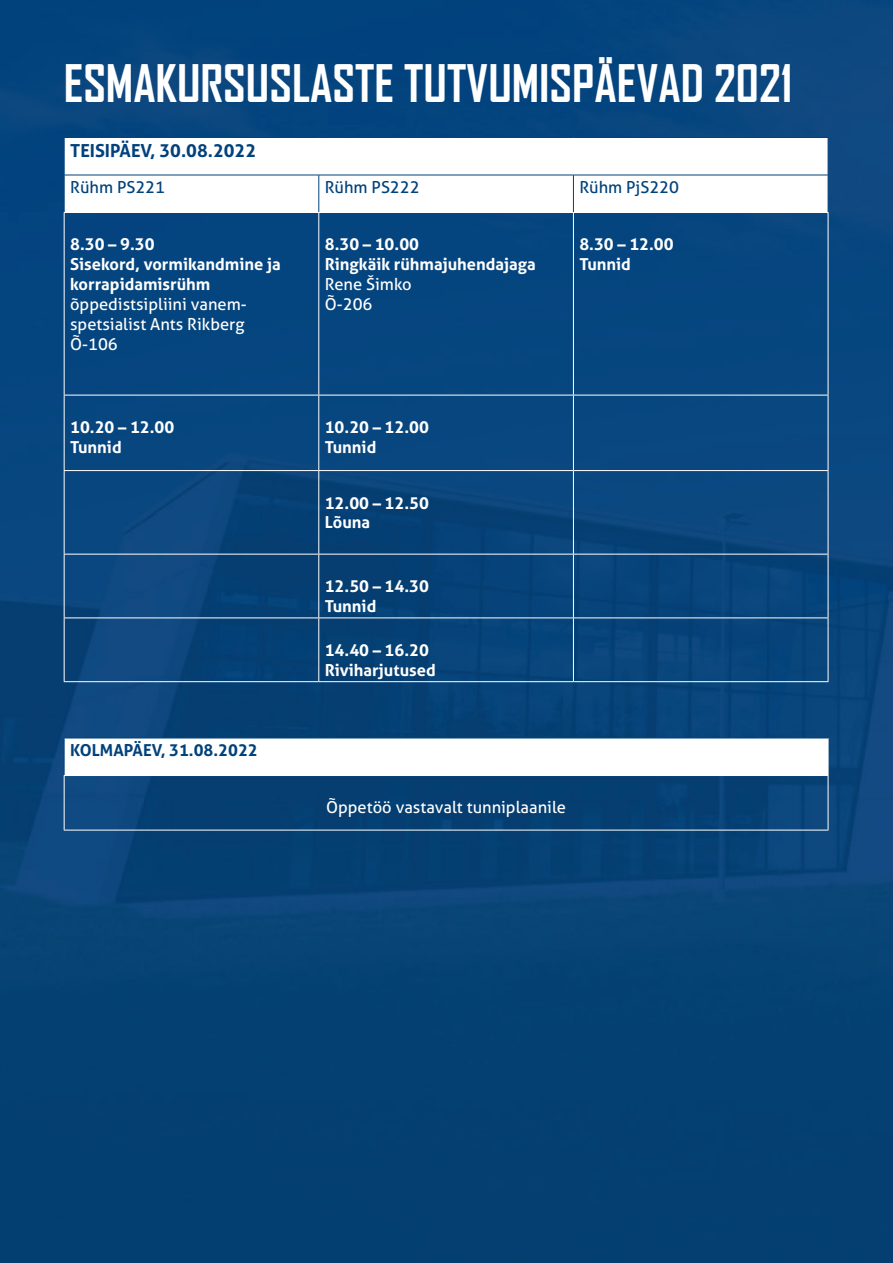
<style>
.page{position:relative;width:893px;height:1263px;background:#fff}
.page>*{position:absolute;margin:0;border:0;box-sizing:border-box;transform-origin:0 0}
.t1{font:700 49.5px "Agency FB";color:#fff}
.t2{font:700 18px "Aller";color:#01427c}
.t3{font:700 16.5px/19.8px "Aller";color:#fff}
.t4{font:16.5px/19.8px "Aller";color:#fff}
.t5{font:16.5px "Aller";color:#01427c}
.t6{font:700 16.5px "Aller";color:#01427c}
</style>
<div class="page">
<img style="left:0;top:0;width:893px;height:1263px">
<svg style="left:65px;top:138px;width:763px;height:74px"></svg>
<hr style="left:64px;top:137px;width:255px;height:1px;background:#01427c">
<hr style="left:64px;top:138px;width:1px;height:37px;background:#01427c">
<hr style="left:319px;top:137px;width:254px;height:1px;background:#01427c">
<hr style="left:573px;top:137px;width:255px;height:1px;background:#01427c">
<hr style="left:828px;top:138px;width:1px;height:37px;background:#01427c">
<hr style="left:64px;top:175px;width:255px;height:1px;background:#01427c">
<hr style="left:64px;top:175px;width:1px;height:37px;background:#01427c">
<hr style="left:319px;top:175px;width:254px;height:1px;background:#01427c">
<hr style="left:319px;top:175px;width:1px;height:37px;background:#01427c">
<hr style="left:573px;top:175px;width:255px;height:1px;background:#01427c">
<hr style="left:573px;top:175px;width:1px;height:37px;background:#01427c">
<hr style="left:828px;top:175px;width:1px;height:37px;background:#01427c">
<hr style="left:64px;top:212px;width:255px;height:1px;background:#fff">
<hr style="left:64px;top:213px;width:1px;height:182px;background:#fff">
<hr style="left:319px;top:212px;width:254px;height:1px;background:#fff">
<hr style="left:318px;top:213px;width:1px;height:182px;background:#fff">
<hr style="left:573px;top:212px;width:255px;height:1px;background:#fff">
<hr style="left:573px;top:213px;width:1px;height:182px;background:#fff">
<hr style="left:828px;top:213px;width:1px;height:182px;background:#fff">
<hr style="left:64px;top:395px;width:255px;height:1px;background:#fff">
<hr style="left:64px;top:395px;width:1px;height:75px;background:#fff">
<hr style="left:319px;top:395px;width:254px;height:1px;background:#fff">
<hr style="left:318px;top:395px;width:1px;height:75px;background:#fff">
<hr style="left:573px;top:395px;width:255px;height:1px;background:#fff">
<hr style="left:573px;top:395px;width:1px;height:75px;background:#fff">
<hr style="left:828px;top:395px;width:1px;height:75px;background:#fff">
<hr style="left:64px;top:470px;width:255px;height:1px;background:#fff">
<hr style="left:64px;top:471px;width:1px;height:83px;background:#fff">
<hr style="left:319px;top:470px;width:254px;height:1px;background:#fff">
<hr style="left:318px;top:471px;width:1px;height:83px;background:#fff">
<hr style="left:573px;top:470px;width:255px;height:1px;background:#fff">
<hr style="left:573px;top:471px;width:1px;height:83px;background:#fff">
<hr style="left:828px;top:471px;width:1px;height:83px;background:#fff">
<hr style="left:64px;top:554px;width:255px;height:1px;background:#fff">
<hr style="left:64px;top:554px;width:1px;height:63px;background:#fff">
<hr style="left:319px;top:554px;width:254px;height:1px;background:#fff">
<hr style="left:318px;top:554px;width:1px;height:63px;background:#fff">
<hr style="left:573px;top:554px;width:255px;height:1px;background:#fff">
<hr style="left:573px;top:554px;width:1px;height:63px;background:#fff">
<hr style="left:828px;top:554px;width:1px;height:63px;background:#fff">
<hr style="left:64px;top:617px;width:255px;height:1px;background:#fff">
<hr style="left:64px;top:618px;width:1px;height:63px;background:#fff">
<hr style="left:319px;top:617px;width:254px;height:1px;background:#fff">
<hr style="left:318px;top:618px;width:1px;height:63px;background:#fff">
<hr style="left:573px;top:617px;width:255px;height:1px;background:#fff">
<hr style="left:573px;top:618px;width:1px;height:63px;background:#fff">
<hr style="left:828px;top:618px;width:1px;height:63px;background:#fff">
<hr style="left:64px;top:681px;width:255px;height:1px;background:#fff">
<hr style="left:319px;top:681px;width:254px;height:1px;background:#fff">
<hr style="left:573px;top:681px;width:255px;height:1px;background:#fff">
<div style="left:64px;top:738px;width:764px;height:37px;background:#fff"></div>
<hr style="left:828px;top:738px;width:1px;height:37px;background:#fff">
<hr style="left:64px;top:738px;width:764px;height:1px;background:#01427c">
<hr style="left:64px;top:738px;width:1px;height:37px;background:#01427c">
<hr style="left:64px;top:775px;width:764px;height:1px;background:#fff">
<hr style="left:64px;top:776px;width:1px;height:54px;background:#fff">
<hr style="left:828px;top:776px;width:1px;height:54px;background:#fff">
<hr style="left:64px;top:830px;width:764px;height:1px;background:#fff">
<h1 class="t1" style="left:64px;top:52px;width:730px">ESMAKURSUSLASTE TUTVUMISPÄEVAD 2021</h1>
<p class="t2" style="left:70px;top:139px;width:188px">TEISIPÄEV, 30.08.2022</p>
<p class="t5" style="left:70px;top:177px;width:96px">Rühm PS221</p>
<p class="t5" style="left:325px;top:177px;width:96px">Rühm PS222</p>
<p class="t5" style="left:579px;top:177px;width:101px">Rühm PjS220</p>
<p class="t3" style="left:70px;top:235px;width:212px">8.30 – 9.30<br>Sisekord, vormikandmine ja korrapidamisrühm</p>
<p class="t4" style="left:70px;top:294px;width:178px">õppedistsipliini vanem&shy;spetsialist Ants Rikberg<br>Õ-106</p>
<p class="t3" style="left:325px;top:235px;width:213px">8.30 – 10.00<br>Ringkäik rühmajuhendajaga</p>
<p class="t4" style="left:325px;top:274px;width:88px">Rene Šimko<br>Õ-206</p>
<p class="t3" style="left:579px;top:235px;width:96px">8.30 – 12.00<br>Tunnid</p>
<p class="t3" style="left:70px;top:417px;width:106px">10.20 – 12.00<br>Tunnid</p>
<p class="t3" style="left:325px;top:417px;width:106px">10.20 – 12.00<br>Tunnid</p>
<p class="t3" style="left:325px;top:493px;width:106px">12.00 – 12.50<br>Lõuna</p>
<p class="t6" style="left:70px;top:740px;width:189px">KOLMAPÄEV, 31.08.2022</p>
<p class="t3" style="left:325px;top:576px;width:106px">12.50 – 14.30<br>Tunnid</p>
<p class="t3" style="left:325px;top:640px;width:112px">14.40 – 16.20<br>Riviharjutused</p>
<p class="t4" style="left:326px;top:798px;width:241px">Õppetöö vastavalt tunniplaanile</p>
</div>
